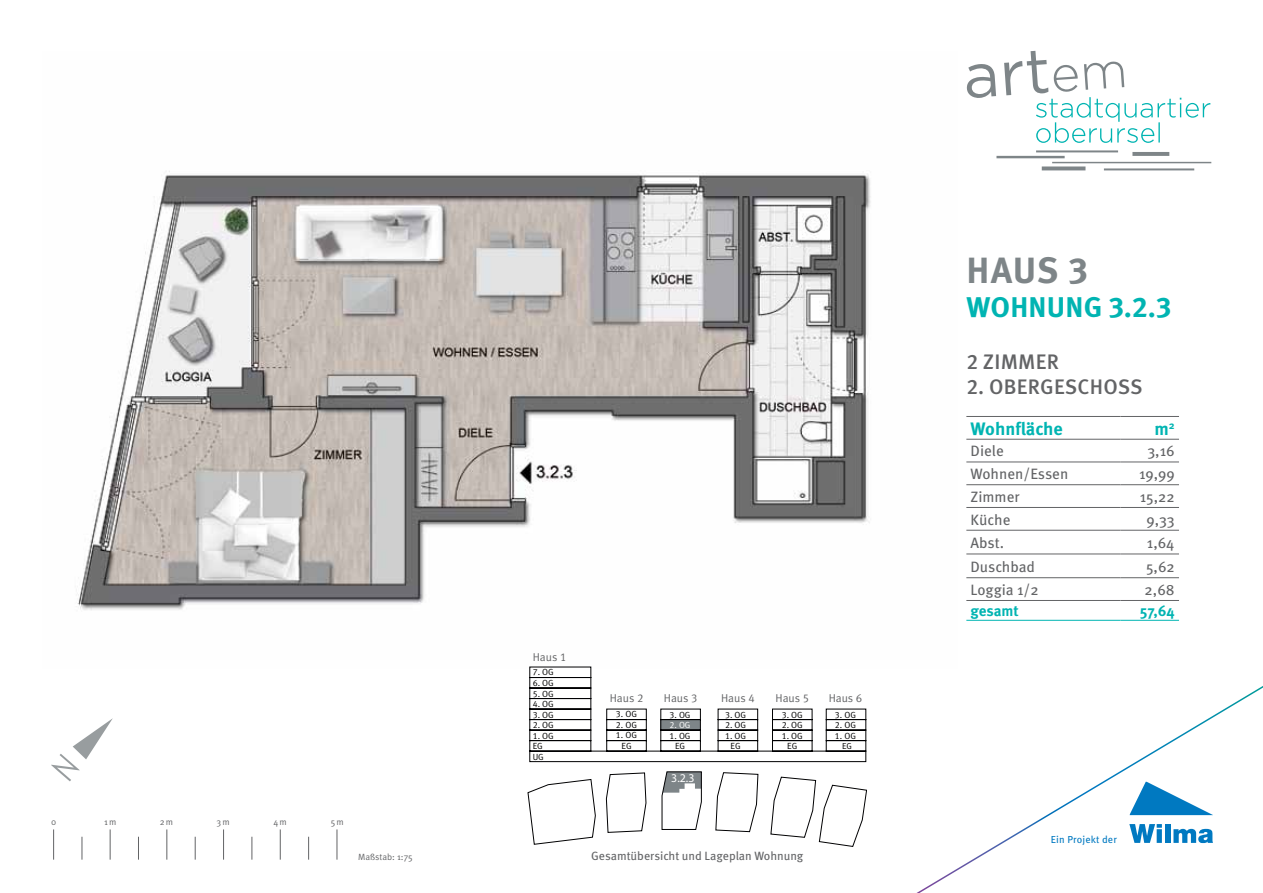
<style>
.page{position:relative;width:1263px;height:893px;background:#fff}
.page>*{position:absolute;margin:0;border:0;box-sizing:border-box;transform-origin:0 0}
.t1{font:700 36.45px "Meta Pro";color:#7e8588}
.t2{font:700 28.5px "Meta Pro";letter-spacing:.01em;color:#00b4b2}
.t3{font:500 21px "Meta Pro";letter-spacing:.01em;color:#636466}
.t4{font:700 18px "Meta Pro";color:#00b4b2}
.t5{font:15px "Meta Pro";color:#636466}
.t6{font:700 15px "Meta Pro";color:#00b4b2}
.t7{font:12px "Meta Pro";color:#636466}
.t8{font:11.85px "Myriad Pro";color:#fff}
.t9{font:11.4px "Meta Normal CELF";color:#636466}
.t10{font:10.2px "Meta Pro";letter-spacing:.015em;color:#0079c1}
.t11{font:9px "Meta Pro";color:#636466}
.t12{font:8.85px "Meta Normal CELF";color:#000}
.t13{font:8.85px "Meta Normal CELF";color:#000002}
.t14{font:8.85px "Meta Normal CELF";color:#fff}
.t15{font:8.7px "Meta Normal CELF";color:#000}
</style>
<div class="page">
<svg style="left:916px;top:686px;width:347px;height:207px"></svg>
<hr style="left:337px;top:829px;width:1px;height:31px;background:#636466">
<svg style="left:308px;top:837px;width:1px;height:23px"></svg>
<hr style="left:280px;top:829px;width:1px;height:31px;background:#636466">
<svg style="left:252px;top:837px;width:1px;height:23px"></svg>
<hr style="left:223px;top:829px;width:1px;height:31px;background:#636466">
<svg style="left:195px;top:837px;width:1px;height:23px"></svg>
<hr style="left:167px;top:829px;width:1px;height:31px;background:#636466">
<svg style="left:138px;top:837px;width:1px;height:23px"></svg>
<hr style="left:110px;top:829px;width:1px;height:31px;background:#636466">
<svg style="left:82px;top:837px;width:1px;height:23px"></svg>
<hr style="left:53px;top:829px;width:1px;height:31px;background:#636466">
<svg style="left:51px;top:718px;width:62px;height:63px"></svg>
<hr style="left:996px;top:156px;width:69px;height:2px;background:#7e8588">
<svg style="left:1042px;top:166px;width:43px;height:4px"></svg>
<hr style="left:1036px;top:150px;width:82px;height:2px;background:#7e8588">
<hr style="left:1132px;top:152px;width:37px;height:4px;background:#7e8588">
<hr style="left:1104px;top:168px;width:90px;height:2px;background:#7e8588">
<hr style="left:1052px;top:162px;width:159px;height:1px;background:#7e8588">
<svg style="left:966px;top:51px;width:244px;height:92px"></svg>
<img style="left:77px;top:171px;width:794px;height:439px">
<hr style="left:966px;top:416px;width:154px;height:1px;background:#636466">
<hr style="left:1120px;top:416px;width:59px;height:1px;background:#636466">
<hr style="left:966px;top:439px;width:154px;height:1px;background:#636466">
<hr style="left:1120px;top:439px;width:59px;height:1px;background:#636466">
<hr style="left:966px;top:462px;width:154px;height:1px;background:#636466">
<hr style="left:1120px;top:462px;width:59px;height:1px;background:#636466">
<hr style="left:966px;top:484px;width:154px;height:1px;background:#636466">
<hr style="left:1120px;top:484px;width:59px;height:1px;background:#636466">
<hr style="left:966px;top:507px;width:154px;height:1px;background:#636466">
<hr style="left:1120px;top:507px;width:59px;height:1px;background:#636466">
<hr style="left:966px;top:530px;width:154px;height:1px;background:#636466">
<hr style="left:1120px;top:530px;width:59px;height:1px;background:#636466">
<hr style="left:966px;top:554px;width:154px;height:1px;background:#636466">
<hr style="left:1120px;top:554px;width:59px;height:1px;background:#636466">
<hr style="left:966px;top:577px;width:154px;height:1px;background:#636466">
<hr style="left:1120px;top:577px;width:59px;height:1px;background:#636466">
<hr style="left:966px;top:600px;width:154px;height:1px;background:#636466">
<hr style="left:1120px;top:600px;width:59px;height:1px;background:#636466">
<hr style="left:966px;top:620px;width:154px;height:1px;background:#00b4b2">
<hr style="left:1120px;top:620px;width:59px;height:1px;background:#00b4b2">
<svg style="left:529px;top:666px;width:337px;height:96px"></svg>
<svg style="left:528px;top:771px;width:338px;height:75px"></svg>
<p class="t11" style="left:51px;top:816px;width:7px">0</p>
<p class="t11" style="left:104px;top:816px;width:14px">1m</p>
<p class="t11" style="left:160px;top:816px;width:15px">2m</p>
<p class="t11" style="left:217px;top:816px;width:15px">3m</p>
<p class="t11" style="left:273px;top:816px;width:15px">4m</p>
<p class="t11" style="left:331px;top:816px;width:14px">5m</p>
<p class="t11" style="left:358px;top:851px;width:56px">Maßstab: 1:75</p>
<p class="t9" style="left:533px;top:650px;width:35px">Haus 1</p>
<p class="t12" style="left:533px;top:667px;width:23px">7. OG</p>
<p class="t12" style="left:533px;top:678px;width:23px">6. OG</p>
<p class="t12" style="left:533px;top:688px;width:23px">5. OG</p>
<p class="t12" style="left:533px;top:698px;width:23px">4. OG</p>
<p class="t12" style="left:533px;top:709px;width:23px">3. OG</p>
<p class="t12" style="left:533px;top:719px;width:23px">2. OG</p>
<p class="t12" style="left:533px;top:730px;width:23px">1. OG</p>
<p class="t12" style="left:533px;top:741px;width:12px">EG</p>
<p class="t12" style="left:533px;top:751px;width:13px">UG</p>
<p class="t9" style="left:610px;top:691px;width:35px">Haus 2</p>
<p class="t9" style="left:664px;top:691px;width:35px">Haus 3</p>
<p class="t9" style="left:721px;top:691px;width:35px">Haus 4</p>
<p class="t9" style="left:775px;top:691px;width:35px">Haus 5</p>
<p class="t9" style="left:829px;top:691px;width:35px">Haus 6</p>
<p class="t12" style="left:616px;top:730px;width:23px">1. OG</p>
<p class="t12" style="left:616px;top:709px;width:23px">3. OG</p>
<p class="t12" style="left:782px;top:709px;width:23px">3. OG</p>
<p class="t12" style="left:835px;top:709px;width:23px">3. OG</p>
<p class="t12" style="left:725px;top:709px;width:23px">3. OG</p>
<p class="t12" style="left:669px;top:709px;width:23px">3. OG</p>
<p class="t12" style="left:616px;top:719px;width:23px">2. OG</p>
<p class="t12" style="left:782px;top:719px;width:23px">2. OG</p>
<p class="t12" style="left:835px;top:719px;width:23px">2. OG</p>
<p class="t12" style="left:725px;top:719px;width:23px">2. OG</p>
<p class="t14" style="left:669px;top:719px;width:23px">2. OG</p>
<p class="t13" style="left:782px;top:730px;width:23px">1. OG</p>
<p class="t13" style="left:835px;top:730px;width:23px">1. OG</p>
<p class="t13" style="left:725px;top:730px;width:23px">1. OG</p>
<p class="t12" style="left:669px;top:730px;width:23px">1. OG</p>
<p class="t12" style="left:621px;top:741px;width:12px">EG</p>
<p class="t12" style="left:675px;top:741px;width:12px">EG</p>
<h3 class="t8" style="left:671px;top:771px;width:25px">3.2.3</h3>
<p class="t12" style="left:730px;top:741px;width:12px">EG</p>
<p class="t12" style="left:787px;top:741px;width:12px">EG</p>
<p class="t15" style="left:842px;top:741px;width:11px">EG</p>
<h3 class="t7" style="left:591px;top:848px;width:214px">Gesamtübersicht und Lageplan Wohnung</h3>
<h1 class="t1" style="left:966px;top:247px;width:123px">Haus 3</h1>
<h2 class="t2" style="left:966px;top:289px;width:206px">Wohnung 3.2.3</h2>
<h3 class="t3" style="left:966px;top:348px;width:94px">2 ZIMMER</h3>
<h3 class="t3" style="left:966px;top:373px;width:178px">2. OBERGESCHOSS</h3>
<h3 class="t4" style="left:971px;top:417px;width:94px">Wohnfläche</h3>
<h3 class="t4" style="left:1154px;top:417px;width:22px">m<sup>2</sup></h3>
<h3 class="t5" style="left:971px;top:442px;width:35px">Diele</h3>
<h3 class="t5" style="left:1147px;top:442px;width:29px">3,16</h3>
<h3 class="t5" style="left:971px;top:464px;width:99px">Wohnen/Essen</h3>
<h3 class="t5" style="left:1139px;top:464px;width:37px">19,99</h3>
<h3 class="t5" style="left:971px;top:487px;width:51px">Zimmer</h3>
<h3 class="t5" style="left:1140px;top:487px;width:37px">15,22</h3>
<h3 class="t5" style="left:971px;top:510px;width:41px">Küche</h3>
<h3 class="t5" style="left:1146px;top:510px;width:30px">9,33</h3>
<h3 class="t5" style="left:971px;top:533px;width:35px">Abst.</h3>
<h3 class="t5" style="left:1147px;top:533px;width:29px">1,64</h3>
<h3 class="t5" style="left:971px;top:557px;width:66px">Duschbad</h3>
<h3 class="t5" style="left:1146px;top:557px;width:30px">5,62</h3>
<h3 class="t5" style="left:971px;top:580px;width:70px">Loggia 1/2</h3>
<h3 class="t5" style="left:1144px;top:580px;width:32px">2,68</h3>
<h3 class="t6" style="left:971px;top:601px;width:50px">gesamt</h3>
<h3 class="t6" style="left:1140px;top:601px;width:36px">57,64</h3>
<p class="t10" style="left:1051px;top:833px;width:68px">Ein Projekt der</p>
</div>
